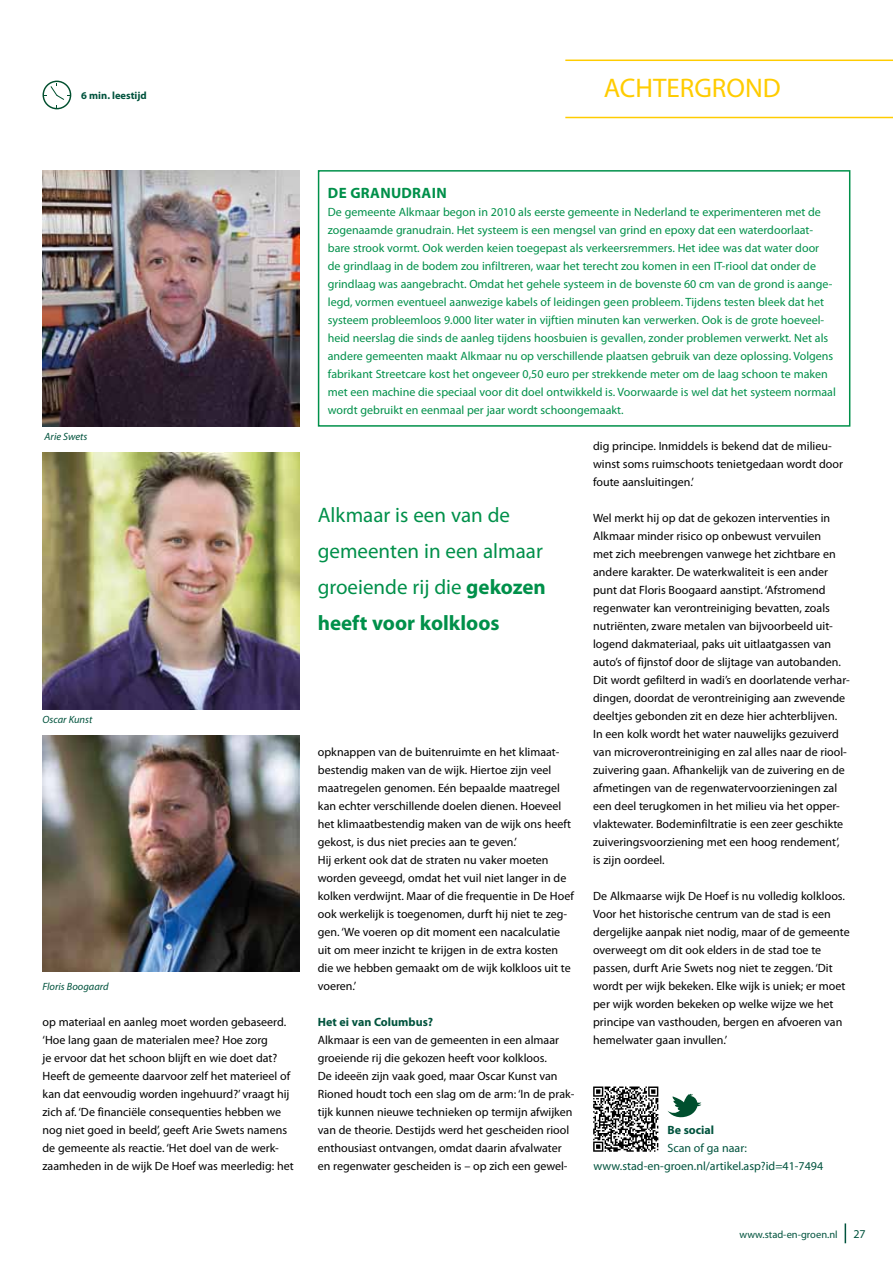
<style>
.page{position:relative;width:893px;height:1263px;background:#fff}
.page>*{position:absolute;margin:0;border:0;box-sizing:border-box;transform-origin:0 0}
.t1{font:27px "Myriad Pro";color:#fc0}
.t2{font:21px/36px "Myriad Pro";color:#00904a}
.t3{font:700 15px "Myriad Pro";letter-spacing:.025em;color:#00904a}
.t4{font:12px/18px "Myriad Pro";color:#000}
.t5{font:12px/18px "Myriad Pro";color:#00904a}
.t6{font:12px/18px "Myriad Pro";color:#00533d;text-align:center}
.t7{font:700 12px "Myriad Pro";color:#00533d}
.t8{font:italic 10.5px "Myriad Pro";color:#00533d}
.t9{font:10.5px "Myriad Pro";color:#00533d}
.t10{font:700 10.5px "Myriad Pro";color:#00533d}
.s1{font-weight:700}
</style>
<div class="page">
<svg style="left:845px;top:1223px;width:1px;height:20px"></svg>
<hr style="left:565px;top:117px;width:328px;height:1px;background:#fc0">
<hr style="left:565px;top:60px;width:328px;height:1px;background:#fc0">
<div style="left:318px;top:170px;width:532px;height:257px;border:2px solid #00904a"></div>
<img style="left:43px;top:170px;width:257px;height:257px">
<img style="left:43px;top:453px;width:257px;height:256px">
<img style="left:43px;top:736px;width:257px;height:236px">
<svg style="left:43px;top:81px;width:28px;height:28px"></svg>
<svg style="left:593px;top:1086px;width:65px;height:66px"></svg>
<svg style="left:668px;top:1094px;width:33px;height:23px"></svg>
<p class="t10" style="left:81px;top:88px;width:67px">6 min. leestijd</p>
<h1 class="t1" style="left:604px;top:71px;width:179px">ACHTERGROND</h1>
<p class="t8" style="left:45px;top:430px;width:44px">Arie Swets</p>
<p class="t8" style="left:43px;top:713px;width:51px">Oscar Kunst</p>
<p class="t8" style="left:43px;top:980px;width:68px">Floris Boogaard</p>
<p class="t4" style="left:43px;top:1013px;width:253px">op materiaal en aanleg moet worden gebaseerd. ‘Hoe lang gaan de materialen mee? Hoe zorg<br>je ervoor dat het schoon blijft en wie doet dat?<br>Heeft de gemeente daarvoor zelf het materieel of kan dat eenvoudig worden ingehuurd?’ vraagt hij zich af. ‘De financiële consequenties hebben we nog niet goed in beeld’, geeft Arie Swets namens de gemeente als reactie. ‘Het doel van de werk&shy;zaamheden in de wijk De Hoef was meerledig: het</p>
<p class="t3" style="left:328px;top:183px;width:118px">De gran udrain</p>
<p class="t5" style="left:328px;top:203px;width:509px">De gemeente Alkmaar begon in 2010 als eerste gemeente in Nederland te experimenteren met de zogenaamde granudrain. Het systeem is een mengsel van grind en epoxy dat een waterdoorlaat&shy;bare strook vormt. Ook werden keien toegepast als verkeersremmers. Het idee was dat water door<br>de grindlaag in de bodem zou infiltreren, waar het terecht zou komen in een IT-riool dat onder de grindlaag was aangebracht. Omdat het gehele systeem in de bovenste 60 cm van de grond is aange&shy;legd, vormen eventueel aanwezige kabels of leidingen geen probleem. Tijdens testen bleek dat het systeem probleemloos 9.000 liter water in vijftien minuten kan verwerken. Ook is de grote hoeveel&shy;heid neerslag die sinds de aanleg tijdens hoosbuien is gevallen, zonder problemen verwerkt. Net als andere gemeenten maakt Alkmaar nu op verschillende plaatsen gebruik van deze oplossing. Volgens fabrikant Streetcare kost het ongeveer 0,50 euro per strekkende meter om de laag schoon te maken met een machine die speciaal voor dit doel ontwikkeld is. Voorwaarde is wel dat het systeem normaal wordt gebruikt en eenmaal per jaar wordt schoongemaakt.</p>
<h2 class="t2" style="left:318px;top:497px;width:229px">Alkmaar is een van de gemeenten in een almaar groeiende rij die <span class="s1">gekozen heeft voor kolkloos</span></h2>
<p class="t4" style="left:318px;top:743px;width:257px">opknappen van de buitenruimte en het klimaat&shy;bestendig maken van de wijk. Hiertoe zijn veel maatregelen genomen. Eén bepaalde maatregel kan echter verschillende doelen dienen. Hoeveel het klimaatbestendig maken van de wijk ons heeft gekost, is dus niet precies aan te geven.’<br>Hij erkent ook dat de straten nu vaker moeten worden geveegd, omdat het vuil niet langer in de kolken verdwijnt. Maar of die frequentie in De Hoef ook werkelijk is toegenomen, durft hij niet te zeg&shy;gen. ‘We voeren op dit moment een nacalculatie uit om meer inzicht te krijgen in de extra kosten die we hebben gemaakt om de wijk kolkloos uit te voeren.’</p>
<p class="t7" style="left:318px;top:1014px;width:117px">Het ei van Columbus?</p>
<p class="t4" style="left:318px;top:1031px;width:258px">Alkmaar is een van de gemeenten in een almaar groeiende rij die gekozen heeft voor kolkloos.<br>De ideeën zijn vaak goed, maar Oscar Kunst van Rioned houdt toch een slag om de arm: ‘In de prak&shy;tijk kunnen nieuwe technieken op termijn afwijken van de theorie. Destijds werd het gescheiden riool enthousiast ontvangen, omdat daarin afvalwater en regenwater gescheiden is – op zich een gewel-</p>
<p class="t4" style="left:593px;top:437px;width:251px">dig principe. Inmiddels is bekend dat de milieu&shy;winst soms ruimschoots tenietgedaan wordt door foute aansluitingen.’</p>
<p class="t4" style="left:593px;top:509px;width:258px">Wel merkt hij op dat de gekozen interventies in Alkmaar minder risico op onbewust vervuilen<br>met zich meebrengen vanwege het zichtbare en andere karakter. De waterkwaliteit is een ander punt dat Floris Boogaard aanstipt. ‘Afstromend regenwater kan verontreiniging bevatten, zoals nutriënten, zware metalen van bijvoorbeeld uit&shy;logend dakmateriaal, paks uit uitlaatgassen van auto’s of fijnstof door de slijtage van autobanden.<br>Dit wordt gefilterd in wadi’s en doorlatende verhar&shy;dingen, doordat de verontreiniging aan zwevende deeltjes gebonden zit en deze hier achterblijven.<br>In een kolk wordt het water nauwelijks gezuiverd van microverontreiniging en zal alles naar de riool&shy;zuivering gaan. Afhankelijk van de zuivering en de afmetingen van de regenwatervoorzieningen zal een deel terugkomen in het milieu via het opper&shy;vlaktewater. Bodeminfiltratie is een zeer geschikte zuiveringsvoorziening met een hoog rendement’, is zijn oordeel.</p>
<p class="t4" style="left:593px;top:887px;width:258px">De Alkmaarse wijk De Hoef is nu volledig kolkloos.<br>Voor het historische centrum van de stad is een dergelijke aanpak niet nodig, maar of de gemeente overweegt om dit ook elders in de stad toe te passen, durft Arie Swets nog niet te zeggen. ‘Dit wordt per wijk bekeken. Elke wijk is uniek; er moet per wijk worden bekeken op welke wijze we het principe van vasthouden, bergen en afvoeren van hemelwater gaan invullen.’</p>
<p class="t7" style="left:667px;top:1122px;width:48px">Be social</p>
<p class="t6" style="left:594px;top:1139px;width:231px">Scan of ga naar: www.stad-en-groen.nl/artikel.asp?id=41-7494</p>
<p class="t9" style="left:739px;top:1228px;width:100px">www.stad-en-groen.nl</p>
<p class="t6" style="left:853px;top:1224px;width:14px">27</p>
</div>
